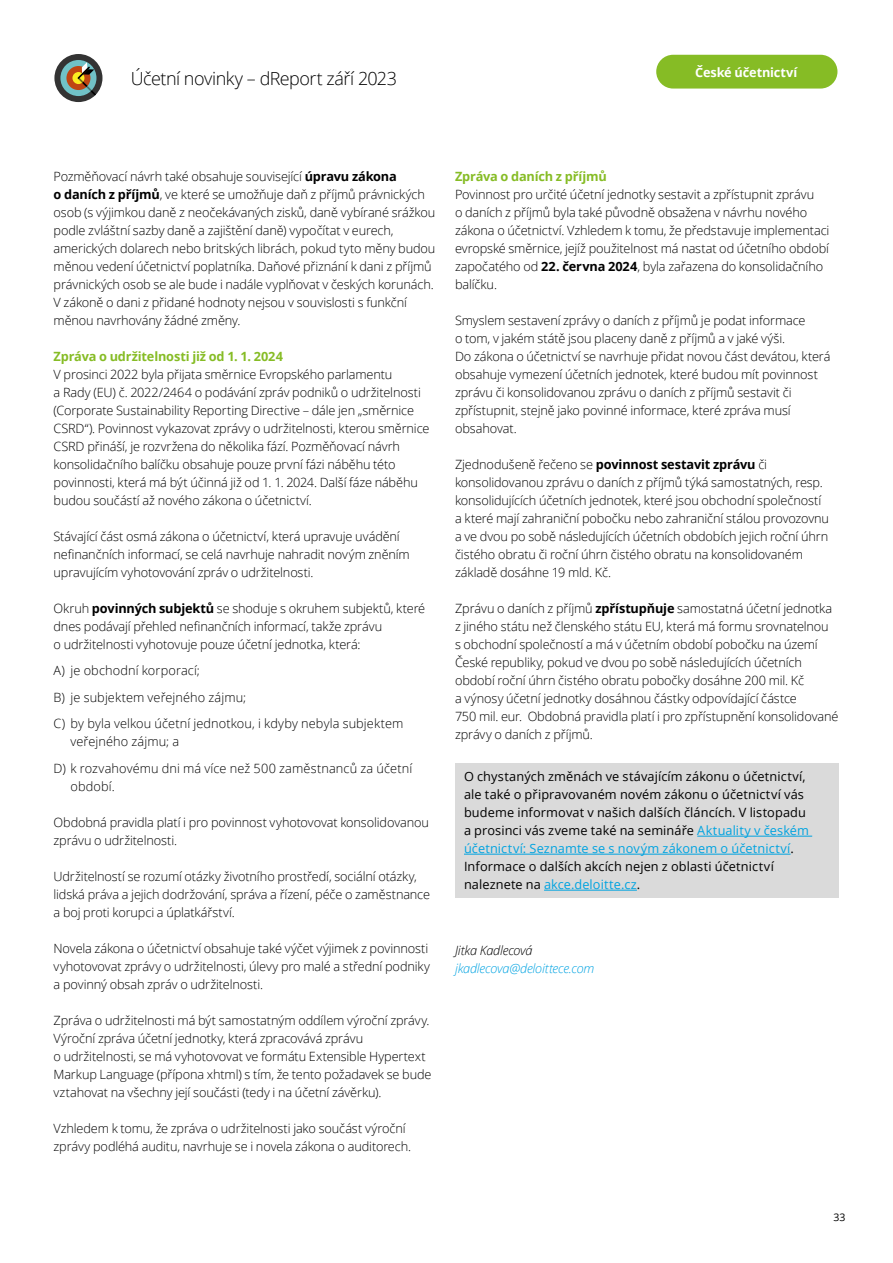
<style>
.page{position:relative;width:893px;height:1263px;background:#fff}
.page>*{position:absolute;margin:0;border:0;box-sizing:border-box;transform-origin:0 0}
.t1{font:300 18px "Open Sans";letter-spacing:-.03em;color:#000}
.t2{font:300 12.75px/18px "Open Sans";letter-spacing:-.01em;color:#000}
.t3{font:12.75px/18px "Open Sans";letter-spacing:.01em;color:#000}
.t4{font:300 12.75px/18px "Open Sans";letter-spacing:.01em;color:#000}
.t5{font:700 12.75px "Open Sans";letter-spacing:-.01em;color:#86bc25}
.t6{font:italic 300 12.75px "Open Sans";letter-spacing:-.015em;color:#00a3e2}
.t7{font:700 12.75px "Open Sans";letter-spacing:-.01em;color:#fff}
.t8{font:italic 300 12.75px "Open Sans";letter-spacing:-.015em;color:#000}
.t9{font:10.5px "Open Sans";color:#000}
.s1{font-weight:700}
.s2{color:#00a3e0}
</style>
<div class="page">
<div style="left:656px;top:55px;width:181px;height:34px;background:#86bc25;border-radius:17px"></div>
<div style="left:54px;top:54px;width:48px;height:48px;background:#333;border-radius:50%"></div>
<div style="left:60px;top:60px;width:36px;height:36px;background:#70c2c7;border-radius:50%"></div>
<div style="left:66px;top:66px;width:24px;height:24px;background:#bf4512;border-radius:50%"></div>
<svg style="left:72px;top:72px;width:12px;height:12px"></svg>
<svg style="left:78px;top:62px;width:18px;height:34px"></svg>
<div style="left:455px;top:763px;width:384px;height:135px;background:#dadada"></div>
<hr style="left:697px;top:836px;width:115px;height:1px;background:#00a3e0">
<hr style="left:464px;top:854px;width:326px;height:1px;background:#00a3e0">
<hr style="left:544px;top:890px;width:93px;height:1px;background:#00a3e0">
<p class="t1" style="left:131px;top:66px;width:268px">Účetní novinky – dReport září 2023</p>
<p class="t7" style="left:695px;top:63px;width:104px">České účetnictví</p>
<p class="t2" style="left:54px;top:167px;width:383px">Pozměňovací návrh také obsahuje související <span class="s1">úpravu zákona<br>o daních z příjmů</span>, ve které se umožňuje daň z příjmů právnických osob (s výjimkou daně z neočekávaných zisků, daně vybírané srážkou podle zvláštní sazby daně a zajištění daně) vypočítat v eurech, amerických dolarech nebo britských librách, pokud tyto měny budou měnou vedení účetnictví poplatníka. Daňové přiznání k dani z příjmů právnických osob se ale bude i nadále vyplňovat v českých korunách.<br>V zákoně o dani z přidané hodnoty nejsou v souvislosti s funkční měnou navrhovány žádné změny.</p>
<p class="t5" style="left:54px;top:347px;width:231px">Zpráva o udržitelnosti již od 1. 1. 2024</p>
<p class="t2" style="left:54px;top:365px;width:377px">V prosinci 2022 byla přijata směrnice Evropského parlamentu<br>a Rady (EU) č. 2022/2464 o podávání zpráv podniků o udržitelnosti (Corporate Sustainability Reporting Directive – dále jen „směrnice CSRD“). Povinnost vykazovat zprávy o udržitelnosti, kterou směrnice CSRD přináší, je rozvržena do několika fází. Pozměňovací návrh konsolidačního balíčku obsahuje pouze první fázi náběhu této povinnosti, která má být účinná již od 1. 1. 2024. Další fáze náběhu budou součástí až nového zákona o účetnictví.</p>
<p class="t2" style="left:54px;top:527px;width:358px">Stávající část osmá zákona o účetnictví, která upravuje uvádění nefinančních informací, se celá navrhuje nahradit novým zněním upravujícím vyhotovování zpráv o udržitelnosti.</p>
<p class="t2" style="left:54px;top:599px;width:373px">Okruh <span class="s1">povinných subjektů</span> se shoduje s okruhem subjektů, které dnes podávají přehled nefinančních informací, takže zprávu<br>o udržitelnosti vyhotovuje pouze účetní jednotka, která:</p>
<p class="t4" style="left:54px;top:661px;width:148px">A) je obchodní korporací;</p>
<p class="t2" style="left:54px;top:688px;width:194px">B) je subjektem veřejného zájmu;</p>
<p class="t2" style="left:71px;top:714px;width:334px;text-indent:-17px">C) by byla velkou účetní jednotkou, i kdyby nebyla subjektem veřejného zájmu; a</p>
<p class="t4" style="left:71px;top:759px;width:343px;text-indent:-17px">D) k rozvahovému dni má více než 500 zaměstnanců za účetní období.</p>
<p class="t2" style="left:54px;top:813px;width:377px">Obdobná pravidla platí i pro povinnost vyhotovovat konsolidovanou zprávu o udržitelnosti.</p>
<p class="t2" style="left:54px;top:867px;width:378px">Udržitelností se rozumí otázky životního prostředí, sociální otázky, lidská práva a jejich dodržování, správa a řízení, péče o zaměstnance a boj proti korupci a úplatkářství.</p>
<p class="t2" style="left:54px;top:939px;width:378px">Novela zákona o účetnictví obsahuje také výčet výjimek z povinnosti vyhotovovat zprávy o udržitelnosti, úlevy pro malé a střední podniky a povinný obsah zpráv o udržitelnosti.</p>
<p class="t2" style="left:54px;top:1011px;width:379px">Zpráva o udržitelnosti má být samostatným oddílem výroční zprávy.<br>Výroční zpráva účetní jednotky, která zpracovává zprávu<br>o udržitelnosti, se má vyhotovovat ve formátu Extensible Hypertext Markup Language (přípona xhtml) s tím, že tento požadavek se bude vztahovat na všechny její součásti (tedy i na účetní závěrku).</p>
<p class="t2" style="left:54px;top:1119px;width:359px">Vzhledem k tomu, že zpráva o udržitelnosti jako součást výroční zprávy podléhá auditu, navrhuje se i novela zákona o auditorech.</p>
<p class="t5" style="left:455px;top:167px;width:153px">Zpráva o daních z příjmů</p>
<p class="t2" style="left:455px;top:185px;width:376px">Povinnost pro určité účetní jednotky sestavit a zpřístupnit zprávu<br>o daních z příjmů byla také původně obsažena v návrhu nového zákona o účetnictví. Vzhledem k tomu, že představuje implementaci evropské směrnice, jejíž použitelnost má nastat od účetního období započatého od <span class="s1">22. června 2024</span>, byla zařazena do konsolidačního balíčku.</p>
<p class="t2" style="left:455px;top:311px;width:352px">Smyslem sestavení zprávy o daních z příjmů je podat informace o tom, v jakém státě jsou placeny daně z příjmů a v jaké výši.</p>
<p class="t2" style="left:455px;top:347px;width:377px">Do zákona o účetnictví se navrhuje přidat novou část devátou, která obsahuje vymezení účetních jednotek, které budou mít povinnost zprávu či konsolidovanou zprávu o daních z příjmů sestavit či zpřístupnit, stejně jako povinné informace, které zpráva musí obsahovat.</p>
<p class="t2" style="left:455px;top:455px;width:376px">Zjednodušeně řečeno se <span class="s1">povinnost sestavit zprávu</span> či konsolidovanou zprávu o daních z příjmů týká samostatných, resp. konsolidujících účetních jednotek, které jsou obchodní společností a které mají zahraniční pobočku nebo zahraniční stálou provozovnu a ve dvou po sobě následujících účetních obdobích jejich roční úhrn čistého obratu či roční úhrn čistého obratu na konsolidovaném základě dosáhne 19 mld. Kč.</p>
<p class="t2" style="left:455px;top:599px;width:385px">Zprávu o daních z příjmů <span class="s1">zpřístupňuje</span> samostatná účetní jednotka z jiného státu než členského státu EU, která má formu srovnatelnou<br>s obchodní společností a má v účetním období pobočku na území České republiky, pokud ve dvou po sobě následujících účetních období roční úhrn čistého obratu pobočky dosáhne 200 mil. Kč<br>a výnosy účetní jednotky dosáhnou částky odpovídající částce<br>750 mil. eur. Obdobná pravidla platí i pro zpřístupnění konsolidované zprávy o daních z příjmů.</p>
<p class="t3" style="left:464px;top:767px;width:347px">O chystaných změnách ve stávajícím zákonu o účetnictví, ale také o připravovaném novém zákonu o účetnictví vás budeme informovat v našich dalších článcích. V listopadu a prosinci vás zveme také na semináře <span class="s2">Aktuality v českém účetnictví: Seznamte se s novým zákonem o účetnictví</span>.<br>Informace o dalších akcích nejen z oblasti účetnictví naleznete na <span class="s2">akce.deloitte.cz</span>.</p>
<p class="t8" style="left:455px;top:941px;width:79px">Jitka Kadlecová</p>
<p class="t6" style="left:455px;top:959px;width:141px">jkadlecova@deloittece.com</p>
<p class="t9" style="left:833px;top:1210px;width:13px">33</p>
</div>
